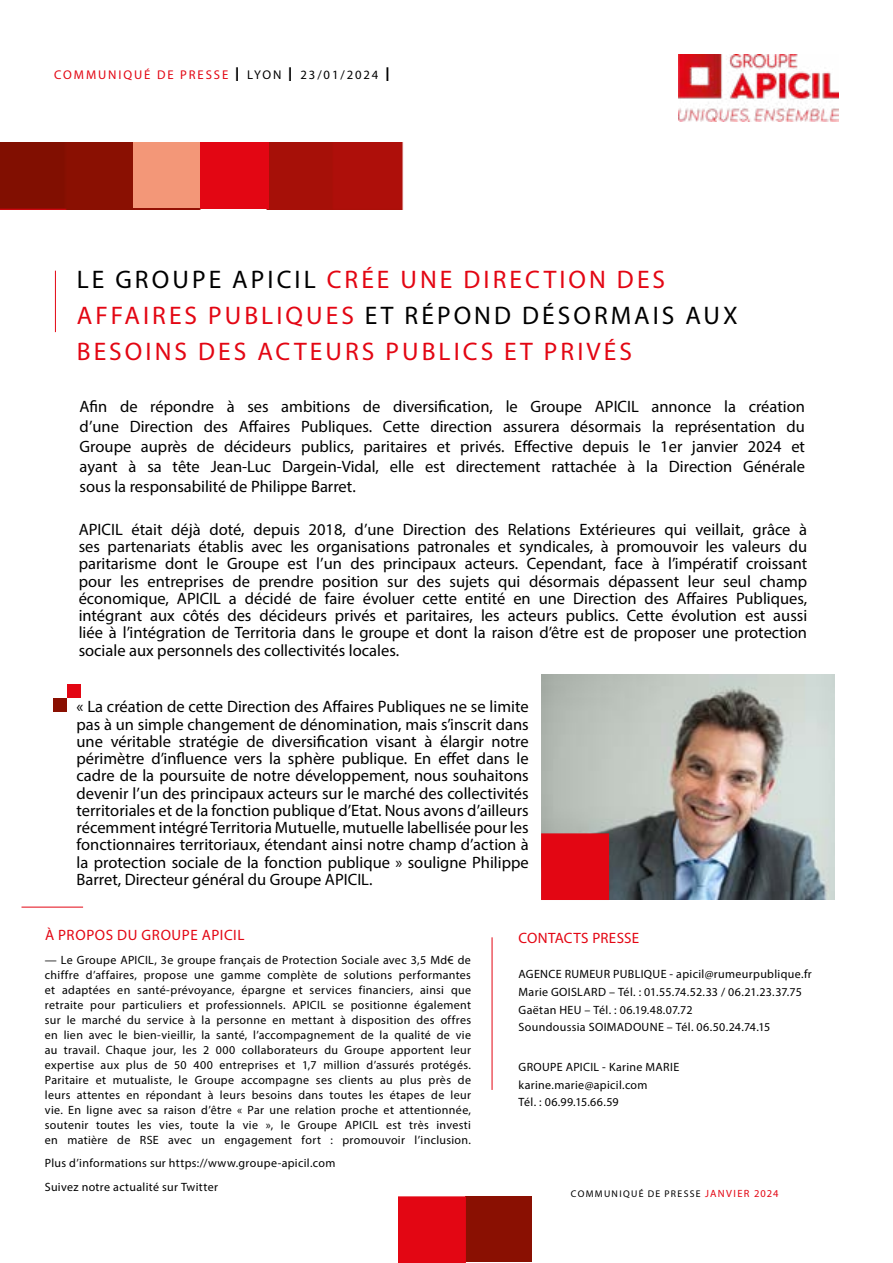
<style>
.page{position:relative;width:893px;height:1263px;background:#fff}
.page>*{position:absolute;margin:0;border:0;box-sizing:border-box;transform-origin:0 0}
.t1{font:25.5px/36px "Myriad Pro";letter-spacing:.12em;color:#e30613}
.t2{font:16.5px/17.2px "Myriad Pro";color:#000;text-align:justify}
.t3{font:15px "Myriad Pro";letter-spacing:.03em;color:#e30613}
.t4{font:12.75px "Myriad Pro";letter-spacing:.15em;color:#e30613}
.t5{font:12px/15px "Myriad Pro";letter-spacing:.03em;color:#000}
.t6{font:9.75px "Myriad Pro";letter-spacing:.135em;color:#000}
.s1{font-size:20.4px;color:#000}
.s2{color:#000}
.s3{font-size:10.5px;color:#e30613}
</style>
<div class="page">
<img style="left:678px;top:54px;width:161px;height:68px">
<img style="left:0;top:142px;width:404px;height:67px">
<hr style="left:55px;top:271px;width:1px;height:61px;background:#e30613">
<div style="left:200px;top:142px;width:69px;height:67px;background:#e30613"></div>
<div style="left:134px;top:142px;width:66px;height:66px;background:#f39778"></div>
<div style="left:67px;top:685px;width:14px;height:13px;background:#e30613"></div>
<div style="left:53px;top:698px;width:14px;height:13px;background:#8a1002"></div>
<div style="left:465px;top:1196px;width:67px;height:66px;background:#8a1002"></div>
<div style="left:399px;top:1197px;width:66px;height:65px;background:#e30613"></div>
<div style="left:398px;top:1196px;width:68px;height:67px;border:2px solid #e30613"></div>
<hr style="left:22px;top:907px;width:61px;height:1px;background:#e30613">
<hr style="left:492px;top:937px;width:1px;height:153px;background:#e30613">
<img style="left:541px;top:675px;width:293px;height:225px">
<div style="left:541px;top:833px;width:68px;height:67px;background:#e30613;border:2px solid #e30613"></div>
<p class="t4" style="left:54px;top:67px;width:337px">COMMUNIQUÉ DE PRESSE <span class="s1">I</span> <span class="s2">LYON</span> <span class="s1">I</span> <span class="s2">23/01/2024</span> <span class="s1">I</span></p>
<h1 class="t1" style="left:77px;top:261px;width:662px"><span class="s2">LE GROUPE APICIL</span> CRÉE UNE DIRECTION DES<br>AFFAIRES PUBLIQUES <span class="s2">ET RÉPOND DÉSORMAIS AUX<br></span>BESOINS DES ACTEURS PUBLICS ET PRIVÉS</h1>
<p class="t2" style="left:80px;top:397px;width:727px;line-height:19.8px">Afin de répondre à ses ambitions de diversification, le Groupe APICIL annonce la création d’une Direction des Affaires Publiques. Cette direction assurera désormais la représentation du Groupe auprès de décideurs publics, paritaires et privés. Effective depuis le 1er janvier 2024 et ayant à sa tête Jean-Luc Dargein-Vidal, elle est directement rattachée à la Direction Générale sous la responsabilité de Philippe Barret.</p>
<p class="t2" style="left:79px;top:520px;width:730px">APICIL était déjà doté, depuis 2018, d’une Direction des Relations Extérieures qui veillait, grâce à ses partenariats établis avec les organisations patronales et syndicales, à promouvoir les valeurs du paritarisme dont le Groupe est l’un des principaux acteurs. Cependant, face à l’impératif croissant pour les entreprises de prendre position sur des sujets qui désormais dépassent leur seul champ économique, APICIL a décidé de faire évoluer cette entité en une Direction des Affaires Publiques, intégrant aux côtés des décideurs privés et paritaires, les acteurs publics. Cette évolution est aussi liée à l’intégration de Territoria dans le groupe et dont la raison d’être est de proposer une protection sociale aux personnels des collectivités locales.</p>
<p class="t2" style="left:77px;top:698px;width:454px">« La création de cette Direction des Affaires Publiques ne se limite pas à un simple changement de dénomination, mais s’inscrit dans une véritable stratégie de diversification visant à élargir notre périmètre d’influence vers la sphère publique. En effet dans le cadre de la poursuite de notre développement, nous souhaitons devenir l’un des principaux acteurs sur le marché des collectivités territoriales et de la fonction publique d’Etat. Nous avons d’ailleurs récemment intégré Territoria Mutuelle, mutuelle labellisée pour les fonctionnaires territoriaux, étendant ainsi notre champ d’action à la protection sociale de la fonction publique » souligne Philippe Barret, Directeur général du Groupe APICIL.</p>
<p class="t3" style="left:45px;top:926px;width:201px">À PROPOS DU GROUPE APICIL</p>
<p class="t5" style="left:45px;top:952px;width:428px;text-align:justify">— Le Groupe APICIL, 3e groupe français de Protection Sociale avec 3,5 Md€ de chiffre d’affaires, propose une gamme complète de solutions performantes et adaptées en santé-prévoyance, épargne et services financiers, ainsi que retraite pour particuliers et professionnels. APICIL se positionne également sur le marché du service à la personne en mettant à disposition des offres en lien avec le bien-vieillir, la santé, l’accompagnement de la qualité de vie au travail. Chaque jour, les 2 000 collaborateurs du Groupe apportent leur expertise aux plus de 50 400 entreprises et 1,7 million d’assurés protégés.<br>Paritaire et mutualiste, le Groupe accompagne ses clients au plus près de leurs attentes en répondant à leurs besoins dans toutes les étapes de leur vie. En ligne avec sa raison d’être « Par une relation proche et attentionnée, soutenir toutes les vies, toute la vie », le Groupe APICIL est très investi en matière de RSE avec un engagement fort : promouvoir l’inclusion.</p>
<p class="t5" style="left:45px;top:1151px;width:292px;line-height:23.5px">Plus d’informations sur https://www.groupe-apicil.com<br>Suivez notre actualité sur Twitter</p>
<p class="t3" style="left:519px;top:928px;width:122px">CONTACTS PRESSE</p>
<p class="t5" style="left:519px;top:965px;width:295px;line-height:17.7px">AGENCE RUMEUR PUBLIQUE - apicil@rumeurpublique.fr Marie GOISLARD – Tél. : 01.55.74.52.33 / 06.21.23.37.75<br>Gaëtan HEU – Tél. : 06.19.48.07.72<br>Soundoussia SOIMADOUNE – Tél. 06.50.24.74.15</p>
<p class="t5" style="left:519px;top:1058px;width:162px;line-height:17.7px">GROUPE APICIL - Karine MARIE karine.marie@apicil.com<br>Tél. : 06.99.15.66.59</p>
<p class="t6" style="left:571px;top:1188px;width:209px">COMMUNIQUÉ DE PRESSE <span class="s3">JANVIER 2024</span></p>
</div>
